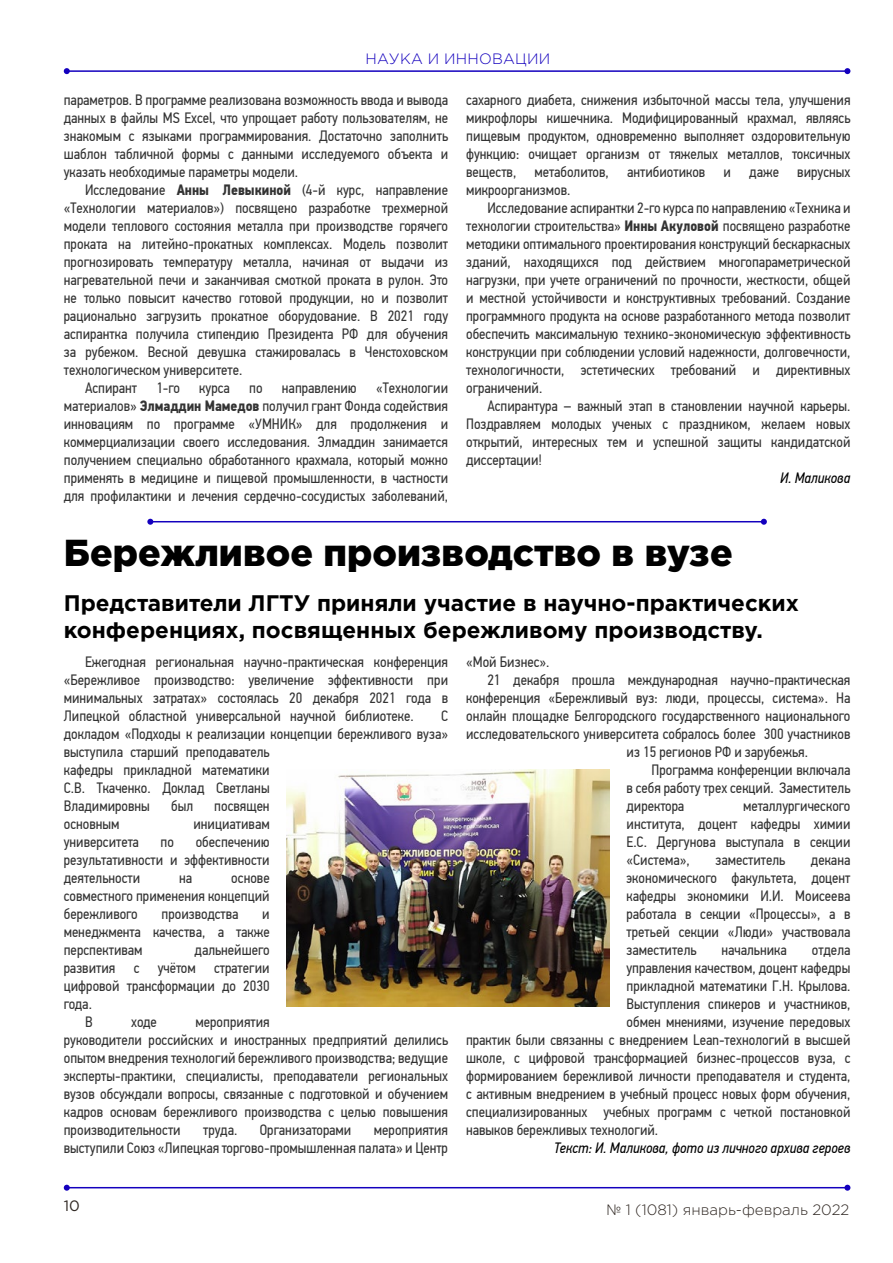
<style>
.page{position:relative;width:893px;height:1263px;background:#fff}
.page>*{position:absolute;margin:0;border:0;box-sizing:border-box;transform-origin:0 0}
.t1{font:900 37.5px "Gotham Pro";color:#000}
.t2{font:700 22.5px/27px "Gotham Pro";color:#000}
.t3{font:15px/18px "PF Din Text Cond Pro";color:#333;text-align:justify}
.t4{font:italic 15px "PF Din Text Cond Pro";color:#000}
.t5{font:300 15px "Gotham Pro";color:#2f2722}
.t6{font:300 15px "Gotham Pro";letter-spacing:.02em;color:#1400be}
.t7{font:15px "Gotham Pro";color:#2f2722}
.s1{font-weight:700}
</style>
<div class="page">
<hr style="left:67px;top:70px;width:780px;height:2px;background:#1400be">
<svg style="left:64px;top:68px;width:6px;height:6px"></svg>
<svg style="left:844px;top:68px;width:6px;height:6px"></svg>
<hr style="left:67px;top:1187px;width:780px;height:1px;background:#1400be">
<svg style="left:64px;top:1185px;width:6px;height:6px"></svg>
<svg style="left:844px;top:1185px;width:6px;height:6px"></svg>
<hr style="left:150px;top:521px;width:614px;height:1px;background:#1400be">
<svg style="left:147px;top:519px;width:6px;height:6px"></svg>
<svg style="left:761px;top:519px;width:6px;height:6px"></svg>
<img style="left:287px;top:770px;width:322px;height:236px">
<p class="t6" style="left:365px;top:50px;width:187px">НАУКА И ИННОВАЦИИ</p>
<p class="t3" style="left:64px;top:91px;width:386px">параметров. В программе реализована возможность ввода и вывода данных в файлы MS Excel, что упрощает работу пользователям, не знакомым с языками программирования. Достаточно заполнить шаблон табличной формы с данными исследуемого объекта и указать необходимые параметры модели.</p>
<p class="t3" style="left:85px;top:181px;width:365px">Исследование <span class="s1">Анны Левыкиной</span> (4-й курс, направление</p>
<p class="t3" style="left:64px;top:199px;width:386px">«Технологии материалов») посвящено разработке трехмерной</p>
<p class="t3" style="left:64px;top:217px;width:386px">модели теплового состояния металла при производстве горячего</p>
<p class="t3" style="left:64px;top:235px;width:386px">проката на литейно-прокатных комплексах. Модель позволит</p>
<p class="t3" style="left:64px;top:253px;width:386px">прогнозировать температуру металла, начиная от выдачи из</p>
<p class="t3" style="left:64px;top:271px;width:386px">нагревательной печи и заканчивая смоткой проката в рулон. Это</p>
<p class="t3" style="left:64px;top:289px;width:386px">не только повысит качество готовой продукции, но и позволит</p>
<p class="t3" style="left:64px;top:307px;width:386px">рационально загрузить прокатное оборудование. В 2021 году</p>
<p class="t3" style="left:64px;top:325px;width:386px">аспирантка получила стипендию Президента РФ для обучения</p>
<p class="t3" style="left:64px;top:343px;width:386px">за рубежом. Весной девушка стажировалась в Ченстоховском</p>
<p class="t3" style="left:64px;top:361px;width:180px">технологическом университете.</p>
<p class="t3" style="left:85px;top:379px;width:54px">Аспирант</p>
<p class="t3" style="left:156px;top:379px;width:25px">1-го</p>
<p class="t3" style="left:199px;top:379px;width:32px">курса</p>
<p class="t3" style="left:249px;top:379px;width:15px">по</p>
<p class="t3" style="left:282px;top:379px;width:76px">направлению</p>
<p class="t3" style="left:64px;top:379px;width:386px;text-indent:312px">«Технологии материалов» <span class="s1">Элмаддин Мамедов</span> получил грант Фонда содействия инновациям по программе «УМНИК» для продолжения и коммерциализации своего исследования. Элмаддин занимается получением специально обработанного крахмала, который можно применять в медицине и пищевой промышленности, в частности для профилактики и лечения сердечно-сосудистых заболеваний,</p>
<p class="t3" style="left:466px;top:91px;width:386px">сахарного диабета, снижения избыточной массы тела, улучшения микрофлоры кишечника. Модифицированный крахмал, являясь пищевым продуктом, одновременно выполняет оздоровительную функцию: очищает организм от тяжелых металлов, токсичных веществ, метаболитов, антибиотиков и даже вирусных микроорганизмов.</p>
<p class="t3" style="left:466px;top:199px;width:386px;text-indent:21px">Исследование аспирантки 2-го курса по направлению «Техника и технологии строительства» <span class="s1">Инны Акуловой</span> посвящено разработке методики оптимального проектирования конструкций бескаркасных зданий, находящихся под действием многопараметрической нагрузки, при учете ограничений по прочности, жесткости, общей и местной устойчивости и конструктивных требований. Создание программного продукта на основе разработанного метода позволит обеспечить максимальную технико-экономическую эффективность конструкции при соблюдении условий надежности, долговечности, технологичности, эстетических требований и директивных ограничений.</p>
<p class="t3" style="left:466px;top:397px;width:386px;text-indent:21px">Аспирантура – важный этап в становлении научной карьеры.<br>Поздравляем молодых ученых с праздником, желаем новых открытий, интересных тем и успешной защиты кандидатской диссертации!</p>
<p class="t4" style="left:780px;top:469px;width:72px">И. Маликова</p>
<h1 class="t1" style="left:64px;top:531px;width:670px">Бережливое производство в вузе</h1>
<h2 class="t2" style="left:64px;top:589px;width:737px">Представители ЛГТУ приняли участие в научно-практических конференциях, посвященных бережливому производству.</h2>
<p class="t3" style="left:64px;top:653px;width:386px;text-indent:21px">Ежегодная региональная научно-практическая конференция «Бережливое производство: увеличение эффективности при минимальных затратах» состоялась 20 декабря 2021 года в Липецкой областной универсальной научной библиотеке.</p>
<p class="t3" style="left:466px;top:653px;width:85px">«Мой Бизнес».</p>
<p class="t3" style="left:487px;top:671px;width:365px">21 декабря прошла международная научно-практическая</p>
<p class="t3" style="left:466px;top:689px;width:386px">конференция «Бережливый вуз: люди, процессы, система». На</p>
<p class="t3" style="left:466px;top:707px;width:386px">онлайн площадке Белгородского государственного национального</p>
<p class="t3" style="left:466px;top:725px;width:386px">исследовательского университета собралось более 300 участников</p>
<p class="t3" style="left:626px;top:743px;width:183px">из 15 регионов РФ и зарубежья.</p>
<p class="t3" style="left:652px;top:761px;width:200px">Программа конференции включала</p>
<p class="t3" style="left:626px;top:779px;width:225px">в себя работу трех секций. Заместитель</p>
<p class="t3" style="left:626px;top:797px;width:59px">директора</p>
<p class="t3" style="left:64px;top:707px;width:386px;text-align:left;text-indent:377px">С докладом «Подходы к реализации концепции бережливого вуза» выступила старший преподаватель<br>кафедры прикладной математики<br>С.В. Ткаченко. Доклад Светланы<br>Владимировны</p>
<p class="t3" style="left:171px;top:797px;width:24px">был</p>
<p class="t3" style="left:214px;top:797px;width:57px">посвящен</p>
<p class="t3" style="left:626px;top:797px;width:225px;text-indent:116px">металлургического института, доцент кафедры химии Е.С. Дергунова выступала в секции «Система»,</p>
<p class="t3" style="left:64px;top:815px;width:57px">основным</p>
<p class="t3" style="left:193px;top:815px;width:78px">инициативам</p>
<p class="t3" style="left:64px;top:833px;width:77px">университета</p>
<p class="t3" style="left:161px;top:833px;width:15px">по</p>
<p class="t3" style="left:64px;top:833px;width:207px;text-indent:132px">обеспечению результативности и эффективности деятельности</p>
<p class="t3" style="left:626px;top:851px;width:225px;text-indent:184px">декана экономического факультета, доцент кафедры экономики И.И. Моисеева работала в секции «Процессы», а в третьей секции «Люди» участвовала заместитель</p>
<p class="t3" style="left:715px;top:851px;width:71px">заместитель</p>
<p class="t3" style="left:64px;top:869px;width:207px;text-indent:168px">основе совместного применения концепций бережливого</p>
<p class="t3" style="left:179px;top:869px;width:15px">на</p>
<p class="t3" style="left:162px;top:905px;width:79px">производства</p>
<p class="t3" style="left:64px;top:905px;width:207px;text-indent:198px">и менеджмента качества, а также перспективам</p>
<p class="t3" style="left:195px;top:941px;width:77px">дальнейшего</p>
<p class="t3" style="left:64px;top:959px;width:207px">развития с учётом стратегии</p>
<p class="t3" style="left:64px;top:977px;width:207px">цифровой трансформации до 2030</p>
<p class="t3" style="left:64px;top:995px;width:30px">года.</p>
<p class="t3" style="left:85px;top:1013px;width:9px">В</p>
<p class="t3" style="left:131px;top:1013px;width:27px">ходе</p>
<p class="t3" style="left:721px;top:941px;width:67px">начальника</p>
<p class="t3" style="left:812px;top:941px;width:40px">отдела</p>
<p class="t3" style="left:626px;top:959px;width:225px">управления качеством, доцент кафедры</p>
<p class="t3" style="left:626px;top:977px;width:225px">прикладной математики Г.Н. Крылова.</p>
<p class="t3" style="left:626px;top:995px;width:225px">Выступления спикеров и участников,</p>
<p class="t3" style="left:626px;top:1013px;width:225px">обмен мнениями, изучение передовых</p>
<p class="t3" style="left:466px;top:1031px;width:386px">практик были связанны с внедрением Lean-технологий в высшей</p>
<p class="t3" style="left:466px;top:1049px;width:386px">школе, с цифровой трансформацией бизнес-процессов вуза, с</p>
<p class="t3" style="left:466px;top:1067px;width:386px">формированием бережливой личности преподавателя и студента,</p>
<p class="t3" style="left:466px;top:1085px;width:386px">с активным внедрением в учебный процесс новых форм обучения,</p>
<p class="t3" style="left:466px;top:1103px;width:386px">специализированных учебных программ с четкой постановкой</p>
<p class="t3" style="left:466px;top:1121px;width:194px">навыков бережливых технологий.</p>
<p class="t4" style="left:554px;top:1139px;width:298px">Текст: И. Маликова, фото из личного архива героев</p>
<p class="t3" style="left:64px;top:1013px;width:386px;text-align:left;text-indent:132px">мероприятия<br>руководители российских и иностранных предприятий делились опытом внедрения технологий бережливого производства; ведущие эксперты-практики, специалисты, преподаватели региональных вузов обсуждали вопросы, связанные с подготовкой и обучением кадров основам бережливого производства с целью повышения производительности</p>
<p class="t3" style="left:203px;top:1121px;width:36px">труда.</p>
<p class="t3" style="left:260px;top:1121px;width:93px">Организаторами</p>
<p class="t3" style="left:64px;top:1121px;width:386px;text-align:right">мероприятия<br>выступили Союз «Липецкая торгово-промышленная палата» и Центр</p>
<p class="t7" style="left:64px;top:1197px;width:18px">10</p>
<p class="t5" style="left:607px;top:1202px;width:244px">№ 1 (1081) январь-февраль 2022</p>
</div>
